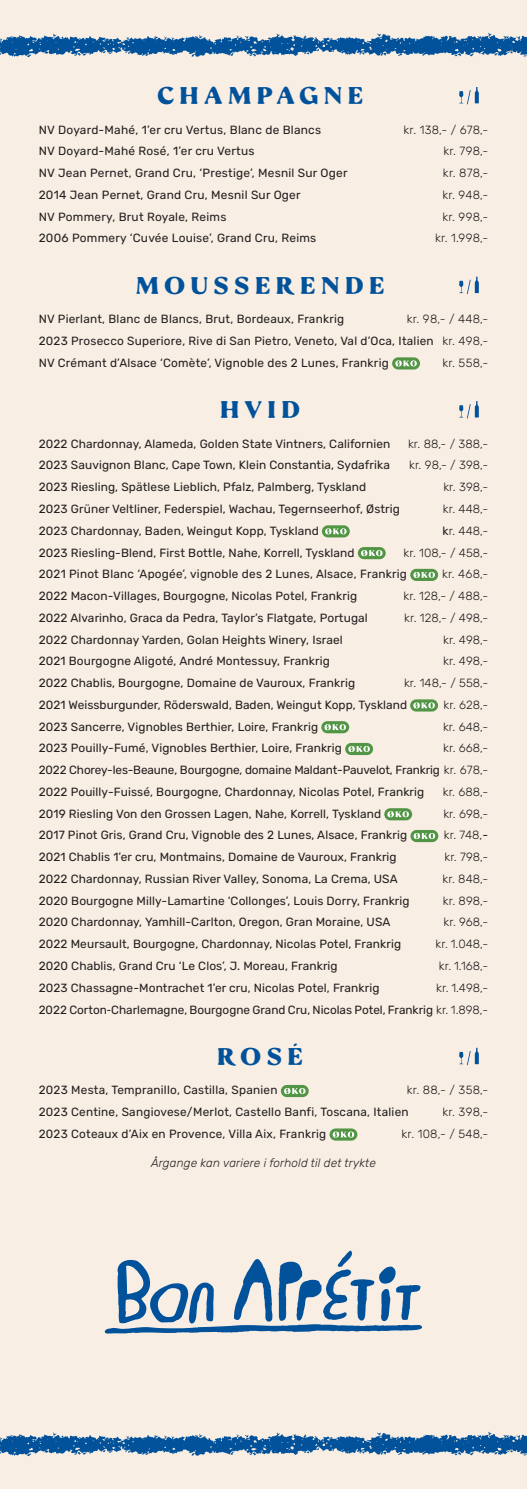
<style>
.page{position:relative;width:527px;height:1489px;background:#fff}
.page>*{position:absolute;margin:0;border:0;box-sizing:border-box;transform-origin:0 0}
.t1{font:700 24.25px "BN Cringe Serif";letter-spacing:.25em;color:#01529a;scale:1.1 1}
.t2{font:11.88px/21.8px "Rubik";letter-spacing:.01em;color:#231f20;text-align:justify}
.t3{font:300 11.88px "Rubik";letter-spacing:.01em;color:#231f20}
.t4{font:italic 300 11.88px "Rubik";letter-spacing:.01em;color:#231f20}
.s1{font-weight:300}
.s2{font-weight:400}
</style>
<div class="page">
<div style="left:0;top:0;width:526px;height:1488px;background:#f8eee3"></div>
<svg style="left:459px;top:87px;width:19px;height:17px"></svg>
<svg style="left:459px;top:277px;width:19px;height:17px"></svg>
<svg style="left:392px;top:357px;width:27px;height:12px"></svg>
<svg style="left:395px;top:360px;width:21px;height:6px"></svg>
<svg style="left:459px;top:401px;width:19px;height:17px"></svg>
<svg style="left:321px;top:525px;width:28px;height:12px"></svg>
<svg style="left:325px;top:528px;width:21px;height:6px"></svg>
<div style="left:357px;top:547px;width:28px;height:12px;background:#519545;border-radius:6px"></div>
<svg style="left:361px;top:550px;width:21px;height:6px"></svg>
<div style="left:410px;top:569px;width:27px;height:12px;background:#519545;border-radius:6px"></div>
<svg style="left:413px;top:571px;width:21px;height:7px"></svg>
<svg style="left:410px;top:699px;width:27px;height:12px"></svg>
<svg style="left:413px;top:702px;width:21px;height:6px"></svg>
<div style="left:321px;top:721px;width:28px;height:12px;background:#519545;border-radius:6px"></div>
<svg style="left:324px;top:724px;width:21px;height:6px"></svg>
<div style="left:345px;top:743px;width:27px;height:12px;background:#519545;border-radius:6px"></div>
<svg style="left:348px;top:746px;width:21px;height:6px"></svg>
<svg style="left:384px;top:808px;width:28px;height:12px"></svg>
<svg style="left:387px;top:811px;width:21px;height:6px"></svg>
<div style="left:410px;top:830px;width:28px;height:12px;background:#519545;border-radius:6px"></div>
<svg style="left:413px;top:833px;width:21px;height:6px"></svg>
<svg style="left:459px;top:1047px;width:19px;height:18px"></svg>
<svg style="left:280px;top:1084px;width:28px;height:13px"></svg>
<svg style="left:284px;top:1087px;width:21px;height:7px"></svg>
<svg style="left:329px;top:1128px;width:28px;height:12px"></svg>
<svg style="left:332px;top:1131px;width:22px;height:6px"></svg>
<svg style="left:0;top:1431px;width:526px;height:24px"></svg>
<svg style="left:0;top:33px;width:526px;height:24px"></svg>
<svg style="left:104px;top:1250px;width:319px;height:84px"></svg>
<h1 class="t1" style="left:157px;top:83px;width:188px">CHAMPAGNE</h1>
<p class="t2" style="left:39px;top:119px;width:283px">NV Doyard-Mahé, 1’er cru Vertus, Blanc de Blancs</p>
<p class="t3" style="left:403px;top:123px;width:86px">kr. 138,- / 678,-</p>
<p class="t2" style="left:39px;top:141px;width:217px">NV Doyard-Mahé Rosé, 1’er cru Vertus</p>
<p class="t3" style="left:443px;top:145px;width:46px">kr. 798,-</p>
<p class="t2" style="left:39px;top:162px;width:310px">NV Jean Pernet, Grand Cru, ‘Prestige’, Mesnil Sur Oger</p>
<p class="t3" style="left:442px;top:166px;width:47px">kr. 878,-</p>
<p class="t2" style="left:39px;top:184px;width:263px">2014 Jean Pernet, Grand Cru, Mesnil Sur Oger</p>
<p class="t3" style="left:442px;top:188px;width:47px">kr. 948,-</p>
<p class="t2" style="left:39px;top:206px;width:189px">NV Pommery, Brut Royale, Reims</p>
<p class="t3" style="left:442px;top:210px;width:47px">kr. 998,-</p>
<p class="t2" style="left:39px;top:228px;width:279px">2006 Pommery ‘Cuvée Louise’, Grand Cru, Reims</p>
<p class="t3" style="left:434px;top:232px;width:55px">kr. 1.998,-</p>
<h1 class="t1" style="left:136px;top:272px;width:226px">MOUSSERENDE</h1>
<p class="t2" style="left:39px;top:308px;width:307px">NV Pierlant, Blanc de Blancs, Brut, Bordeaux, Frankrig</p>
<p class="t2" style="left:39px;top:308px;width:450px;text-indent:368px"><span class="s1">kr. 98,- / 448,- </span>2023 Prosecco Superiore, Rive di San Pietro, Veneto, Val d’Oca, Italien <span class="s1">kr. 498,- </span>NV Crémant d’Alsace ‘Comète’, Vignoble des 2 Lunes, Frankrig</p>
<p class="t3" style="left:442px;top:356px;width:47px">kr. 558,-</p>
<h1 class="t1" style="left:220px;top:397px;width:73px">HVID</h1>
<p class="t2" style="left:39px;top:433px;width:353px">2022 Chardonnay, Alameda, Golden State Vintners, Californien</p>
<p class="t3" style="left:407px;top:437px;width:82px">kr. 88,- / 388,-</p>
<p class="t2" style="left:39px;top:455px;width:352px">2023 Sauvignon Blanc, Cape Town, Klein Constantia, Sydafrika</p>
<p class="t3" style="left:408px;top:458px;width:81px">kr. 98,- / 398,-</p>
<p class="t2" style="left:39px;top:476px;width:329px">2023 Riesling, Spätlese Lieblich, Pfalz, Palmberg, Tyskland</p>
<p class="t3" style="left:443px;top:480px;width:46px">kr. 398,-</p>
<p class="t2" style="left:39px;top:498px;width:362px">2023 Grüner Veltliner, Federspiel, Wachau, Tegernseerhof, Østrig</p>
<p class="t3" style="left:442px;top:502px;width:47px">kr. 448,-</p>
<p class="t2" style="left:39px;top:520px;width:281px">2023 Chardonnay, Baden, Weingut Kopp, Tyskland</p>
<p class="t3" style="left:442px;top:524px;width:47px"><span class="s2">k</span>r. 448,-</p>
<p class="t2" style="left:39px;top:542px;width:317px">2023 Riesling-Blend, First Bottle, Nahe, Korrell, Tyskland</p>
<p class="t3" style="left:403px;top:545px;width:86px">kr. 108,- / 458,-</p>
<p class="t2" style="left:39px;top:563px;width:369px">2021 Pinot Blanc ‘Apogée’, vignoble des 2 Lunes, Alsace, Frankrig</p>
<p class="t3" style="left:441px;top:567px;width:48px">kr. 468,-</p>
<p class="t2" style="left:39px;top:585px;width:319px">2022 Macon-Villages, Bourgogne, Nicolas Potel, Frankrig</p>
<p class="t3" style="left:403px;top:589px;width:86px">kr. 128,- / 488,-</p>
<p class="t2" style="left:39px;top:607px;width:330px">2022 Alvarinho, Graca da Pedra, Taylor’s Flatgate, Portugal</p>
<p class="t3" style="left:404px;top:611px;width:85px">kr. 128,- / 498,-</p>
<p class="t2" style="left:39px;top:629px;width:305px">2022 Chardonnay Yarden, Golan Heights Winery, Israel</p>
<p class="t3" style="left:443px;top:632px;width:46px">kr. 498,-</p>
<p class="t2" style="left:39px;top:650px;width:292px">2021 Bourgogne Aligoté, André Montessuy, Frankrig</p>
<p class="t3" style="left:443px;top:654px;width:46px">kr. 498,-</p>
<p class="t2" style="left:39px;top:672px;width:317px">2022 Chablis, Bourgogne, Domaine de Vauroux, Frankrig</p>
<p class="t3" style="left:403px;top:676px;width:86px">kr. 148,- / 558,-</p>
<p class="t2" style="left:39px;top:694px;width:369px">2021 Weissburgunder, Röderswald, Baden, Weingut Kopp, Tyskland</p>
<p class="t3" style="left:443px;top:698px;width:46px">kr. 628,-</p>
<p class="t2" style="left:39px;top:716px;width:281px">2023 Sancerre, Vignobles Berthier, Loire, Frankrig</p>
<p class="t3" style="left:442px;top:719px;width:47px">kr. 648,-</p>
<p class="t2" style="left:39px;top:737px;width:304px">2023 Pouilly-Fumé, Vignobles Berthier, Loire, Frankrig</p>
<p class="t2" style="left:39px;top:737px;width:450px;text-indent:404px"><span class="s1">kr. 668,- </span>2022 Chorey-les-Beaune, Bourgogne, domaine Maldant-Pauvelot, Frankrig <span class="s1">kr. 678,- </span>2022 Pouilly-Fuissé, Bourgogne, Chardonnay, Nicolas Potel, Frankrig</p>
<p class="t3" style="left:442px;top:785px;width:47px">kr. 688,-</p>
<p class="t2" style="left:39px;top:803px;width:343px">2019 Riesling Von den Grossen Lagen, Nahe, Korrell, Tyskland</p>
<p class="t3" style="left:443px;top:806px;width:46px">kr. 698,-</p>
<p class="t2" style="left:39px;top:824px;width:370px">2017 Pinot Gris, Grand Cru, Vignoble des 2 Lunes, Alsace, Frankrig</p>
<p class="t3" style="left:443px;top:828px;width:46px">kr. 748,<span class="s2">-</span></p>
<p class="t2" style="left:39px;top:846px;width:359px">2021 Chablis 1’er cru, Montmains, Domaine de Vauroux, Frankrig</p>
<p class="t3" style="left:444px;top:850px;width:45px">kr. 798,-</p>
<p class="t2" style="left:39px;top:868px;width:360px">2022 Chardonnay, Russian River Valley, Sonoma, La Crema, USA</p>
<p class="t3" style="left:442px;top:872px;width:47px">kr. 848,-</p>
<p class="t2" style="left:39px;top:890px;width:372px">2020 Bourgogne Milly-Lamartine ‘Collonges’, Louis Dorry, Frankrig</p>
<p class="t3" style="left:442px;top:893px;width:47px">kr. 898,-</p>
<p class="t2" style="left:39px;top:911px;width:353px">2020 Chardonnay, Yamhill-Carlton, Oregon, Gran Moraine, USA</p>
<p class="t3" style="left:443px;top:915px;width:46px">kr. 968,-</p>
<p class="t2" style="left:39px;top:933px;width:363px">2022 Meursault, Bourgogne, Chardonnay, Nicolas Potel, Frankrig</p>
<p class="t3" style="left:435px;top:937px;width:54px">kr. 1.048,-</p>
<p class="t2" style="left:39px;top:955px;width:300px">2020 Chablis, Grand Cru ‘Le Clos’, J. Moreau, Frankrig</p>
<p class="t3" style="left:438px;top:959px;width:51px">kr. 1.168,-</p>
<p class="t2" style="left:39px;top:977px;width:342px">2023 Chassagne-Montrachet 1’er cru, Nicolas Potel, Frankrig</p>
<p class="t2" style="left:39px;top:977px;width:450px;text-align:right"><span class="s1">kr. 1.498,-<br></span>2022 Corton-Charlemagne, Bourgogne Grand Cru, Nicolas Potel, Frankrig <span class="s1">kr. 1.898,-</span></p>
<h1 class="t1" style="left:39px;top:1043px;width:91px">R</h1>
<h1 class="t1" style="left:241px;top:1043px;width:57px">OSÉ</h1>
<p class="t2" style="left:39px;top:1079px;width:240px">2023 Mesta, Tempranillo, Castilla, Spanien</p>
<p class="t3" style="left:406px;top:1083px;width:83px">kr. 88,- / 358,-</p>
<p class="t2" style="left:39px;top:1101px;width:371px">2023 Centine, Sangiovese/Merlot, Castello Banfi, Toscana, Italien</p>
<p class="t3" style="left:442px;top:1105px;width:47px">kr. 398,-</p>
<p class="t2" style="left:39px;top:1123px;width:289px">2023 Coteaux d’Aix en Provence, Villa Aix, Frankrig</p>
<p class="t3" style="left:401px;top:1127px;width:88px">kr. 108,- / 548,-</p>
<p class="t4" style="left:151px;top:1156px;width:226px">Årgange kan variere i forhold til det trykte</p>
</div>
